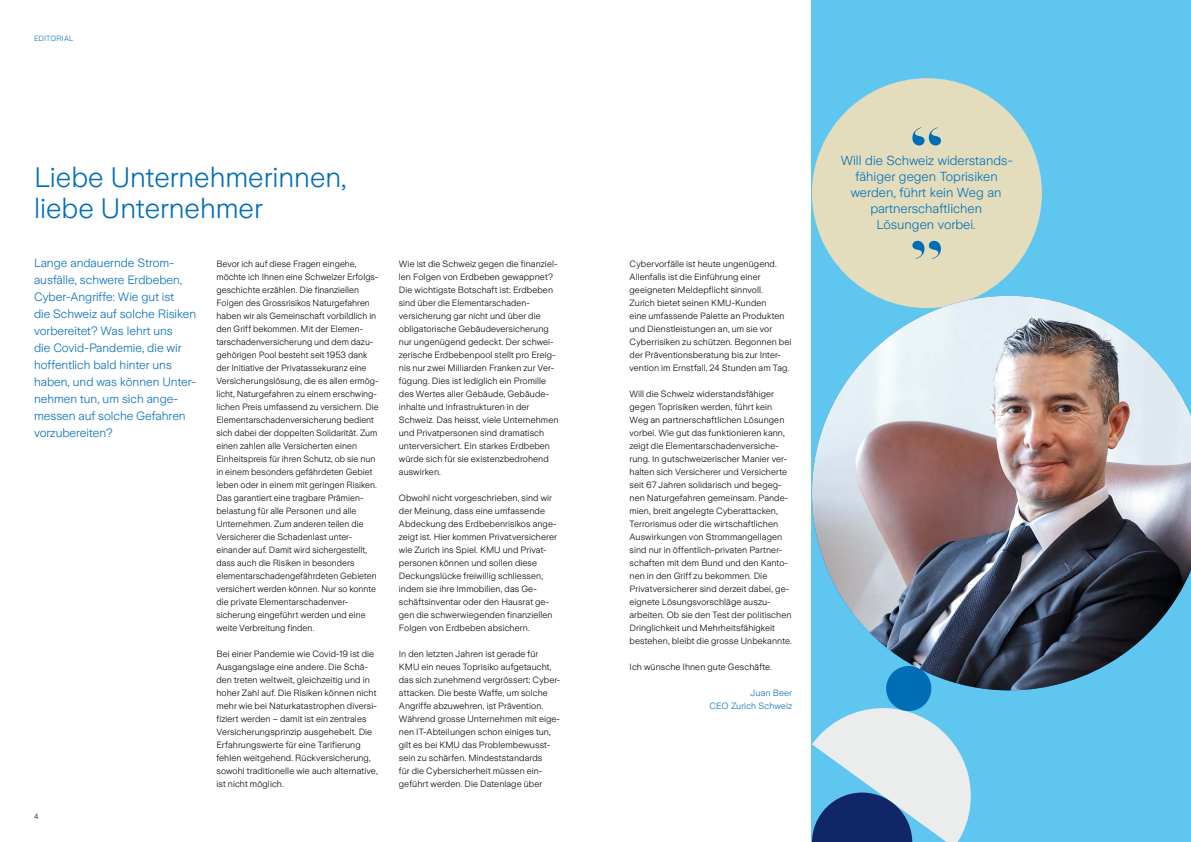
<style>
.page{position:relative;width:1191px;height:842px;background:#fff}
.page>*{position:absolute;margin:0;border:0;box-sizing:border-box;transform-origin:0 0}
.t1{font:300 28px/31px "Zurich Sans";color:#006eb6}
.t2{font:300 13px/16px "Zurich Sans";color:#006eb6;text-align:center}
.t3{font:300 12px/17px "Zurich Sans";color:#006eb6}
.t4{font:300 9px/13px "Zurich Sans";letter-spacing:.01em;color:#000}
.t5{font:300 9px/13px "Zurich Sans";letter-spacing:.01em;color:#006eb6;text-align:right}
.t6{font:300 7.5px "Zurich Sans";letter-spacing:.02em;color:#006eb6}
.t7{font:300 7.5px "Zurich Sans";color:#000}
</style>
<div class="page">
<div style="left:812px;top:0;width:379px;height:842px;background:#5fc6f0"></div>
<div style="left:812px;top:78px;width:230px;height:230px;background:#e3ddbd;border-radius:50%"></div>
<svg style="left:912px;top:127px;width:29px;height:18px"></svg>
<svg style="left:912px;top:241px;width:29px;height:18px"></svg>
<div style="left:886px;top:666px;width:45px;height:45px;background:#006eb6;border-radius:50%"></div>
<img style="left:812px;top:296px;width:379px;height:394px">
<svg style="left:812px;top:696px;width:159px;height:146px"></svg>
<p class="t6" style="left:34px;top:34px;width:41px">EDITORIAL</p>
<h1 class="t1" style="left:34px;top:162px;width:314px">Liebe Unternehmerinnen, liebe Unternehmer</h1>
<h2 class="t2" style="left:840px;top:153px;width:173px">Will die Schweiz widerstands&shy;fähiger gegen Toprisiken werden, führt kein Weg an partnerschaftlichen<br>Lösungen vorbei.</h2>
<p class="t4" style="left:629px;top:257px;width:163px">Cybervorfälle ist heute ungenügend.<br>Allenfalls ist die Einführung einer geeigneten Meldepflicht sinnvoll.<br>Zurich bietet seinen KMU-Kunden<br>eine umfassende Palette an Produkten und Dienstleistungen an, um sie vor Cyberrisiken zu schützen. Begonnen bei der Präventionsberatung bis zur Inter&shy;vention im Ernstfall, 24 Stunden am Tag.</p>
<p class="t4" style="left:629px;top:387px;width:164px">Will die Schweiz widerstandsfähiger gegen Toprisiken werden, führt kein Weg an partnerschaftlichen Lösungen vorbei. Wie gut das funktionieren kann, zeigt die Elementarschadenversiche&shy;rung. In gutschweizerischer Manier ver&shy;halten sich Versicherer und Versicherte seit 67 Jahren solidarisch und begeg&shy;nen Naturgefahren gemeinsam. Pande&shy;mien, breit angelegte Cyberattacken, Terrorismus oder die wirtschaftlichen Auswirkungen von Strommangellagen sind nur in öffentlich-privaten Partner&shy;schaften mit dem Bund und den Kanto&shy;nen in den Griff zu bekommen. Die Privatversicherer sind derzeit dabei, ge&shy;eignete Lösungsvorschläge auszu&shy;arbeiten. Ob sie den Test der politischen Dringlichkeit und Mehrheitsfähigkeit bestehen, bleibt die grosse Unbekannte.</p>
<p class="t4" style="left:629px;top:660px;width:144px">Ich wünsche Ihnen gute Geschäfte.</p>
<p class="t5" style="left:709px;top:686px;width:84px">Juan Beer<br>CEO Zurich Schweiz</p>
<p class="t3" style="left:34px;top:254px;width:164px">Lange andauernde Strom&shy;ausfälle, schwere Erdbeben,<br>Cyber-Angriffe: Wie gut ist<br>die Schweiz auf solche Risiken vorbereitet? Was lehrt uns<br>die Covid-Pandemie, die wir hoffentlich bald hinter uns haben, und was können Unter&shy;nehmen tun, um sich ange&shy;messen auf solche Gefahren vorzubereiten?</p>
<p class="t4" style="left:216px;top:257px;width:164px">Bevor ich auf diese Fragen eingehe, möchte ich Ihnen eine Schweizer Erfolgs&shy;geschichte erzählen. Die finanziellen Folgen des Grossrisikos Naturgefahren haben wir als Gemeinschaft vorbildlich in den Griff bekommen. Mit der Elemen&shy;tarschadenversicherung und dem dazu&shy;gehörigen Pool besteht seit 1953 dank der Initiative der Privatassekuranz eine Versicherungslösung, die es allen ermög&shy;licht, Naturgefahren zu einem erschwing&shy;lichen Preis umfassend zu versichern. Die Elementarschadenversicherung bedient sich dabei der doppelten Solidarität. Zum einen zahlen alle Versicherten einen Einheitspreis für ihren Schutz, ob sie nun in einem besonders gefährdeten Gebiet leben oder in einem mit geringen Risiken.<br>Das garantiert eine tragbare Prämien&shy;belastung für alle Personen und alle Unternehmen. Zum anderen teilen die Versicherer die Schadenlast unter&shy;einander auf. Damit wird sichergestellt, dass auch die Risiken in besonders elementarschadengefährdeten Gebieten versichert werden können. Nur so konnte die private Elementarschadenver&shy;sicherung eingeführt werden und eine weite Verbreitung finden.</p>
<p class="t4" style="left:216px;top:647px;width:163px">Bei einer Pandemie wie Covid-19 ist die Ausgangslage eine andere. Die Schä&shy;den treten weltweit, gleichzeitig und in hoher Zahl auf. Die Risiken können nicht mehr wie bei Naturkatastrophen diversi&shy;fiziert werden – damit ist ein zentrales Versicherungsprinzip ausgehebelt. Die Erfahrungswerte für eine Tarifierung fehlen weitgehend. Rückversicherung, sowohl traditionelle wie auch alternative, ist nicht möglich.</p>
<p class="t4" style="left:399px;top:257px;width:161px">Wie ist die Schweiz gegen die finanziel&shy;len Folgen von Erdbeben gewappnet?<br>Die wichtigste Botschaft ist: Erdbeben sind über die Elementarschaden&shy;versicherung gar nicht und über die obligatorische Gebäudeversicherung nur ungenügend gedeckt. Der schwei&shy;zerische Erdbebenpool stellt pro Ereig&shy;nis nur zwei Milliarden Franken zur Ver&shy;fügung. Dies ist lediglich ein Promille des Wertes aller Gebäude, Gebäude&shy;inhalte und Infrastrukturen in der Schweiz. Das heisst, viele Unternehmen und Privatpersonen sind dramatisch unterversichert. Ein starkes Erdbeben würde sich für sie existenzbedrohend auswirken.</p>
<p class="t4" style="left:399px;top:491px;width:159px">Obwohl nicht vorgeschrieben, sind wir der Meinung, dass eine umfassende Abdeckung des Erdbebenrisikos ange&shy;zeigt ist. Hier kommen Privatversicherer wie Zurich ins Spiel. KMU und Privat&shy;personen können und sollen diese Deckungslücke freiwillig schliessen, indem sie ihre Immobilien, das Ge&shy;schäftsinventar oder den Hausrat ge&shy;gen die schwerwiegenden finanziellen Folgen von Erdbeben absichern.</p>
<p class="t4" style="left:399px;top:647px;width:163px">In den letzten Jahren ist gerade für KMU ein neues Toprisiko aufgetaucht, das sich zunehmend vergrössert: Cyber&shy;attacken. Die beste Waffe, um solche Angriffe abzuwehren, ist Prävention.<br>Während grosse Unternehmen mit eige&shy;nen IT-Abteilungen schon einiges tun, gilt es bei KMU das Problembewusst&shy;sein zu schärfen. Mindeststandards<br>für die Cybersicherheit müssen ein&shy;geführt werden. Die Datenlage über</p>
<p class="t7" style="left:34px;top:813px;width:6px">4</p>
</div>
